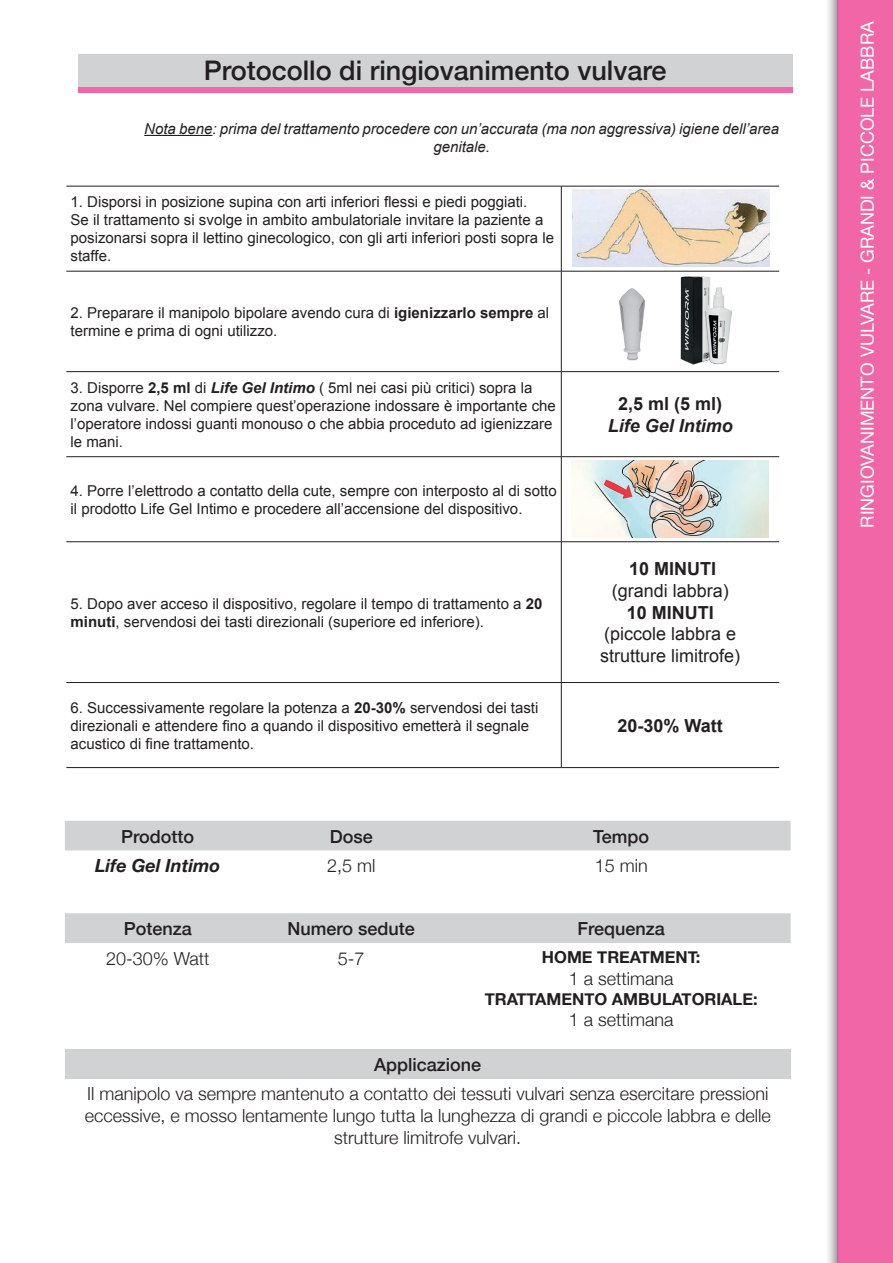
<style>
.page{position:relative;width:893px;height:1263px;background:#fff}
.page>*{position:absolute;margin:0;border:0;box-sizing:border-box;transform-origin:0 0}
.t1{font:500 27px "Helvetica Neue";color:#231f20}
.t2{font:300 18px/21.6px "Helvetica Neue";color:#231f20;text-align:center}
.t3{font:500 18px "Helvetica Neue";color:#231f20}
.t4{font:18px/21.6px "Arial";color:#231f20}
.t5{font:18px "Helvetica Neue";color:#fff}
.t6{font:700 18px "Arial";color:#231f20}
.t7{font:italic 700 18px "Helvetica Neue";color:#231f20}
.t8{font:italic 700 18px "Arial";color:#231f20}
.t9{font:700 16.5px "Helvetica Neue";color:#231f20}
.t10{font:15px/18px "Arial";color:#231f20}
.t11{font:italic 15px/18px "Arial";color:#231f20;text-align:center}
.s1{font-weight:700}
.s2{font-weight:700;font-style:italic}
</style>
<div class="page">
<svg style="left:78px;top:86px;width:714px;height:7px;background:#ec75ad"></svg>
<div style="left:78px;top:54px;width:714px;height:32px;background:#d1d2d4"></div>
<div style="left:65px;top:821px;width:726px;height:29px;background:#d1d2d4"></div>
<div style="left:65px;top:913px;width:726px;height:30px;background:#d1d2d4"></div>
<div style="left:65px;top:1049px;width:726px;height:30px;background:#d1d2d4"></div>
<hr style="left:66px;top:186px;width:495px;height:1px;background:#231f20">
<hr style="left:561px;top:186px;width:218px;height:1px;background:#231f20">
<hr style="left:561px;top:186px;width:1px;height:85px;background:#231f20">
<hr style="left:66px;top:271px;width:495px;height:1px;background:#231f20">
<hr style="left:561px;top:271px;width:218px;height:1px;background:#231f20">
<hr style="left:561px;top:271px;width:1px;height:100px;background:#231f20">
<hr style="left:66px;top:371px;width:495px;height:1px;background:#231f20">
<hr style="left:561px;top:371px;width:218px;height:1px;background:#231f20">
<hr style="left:561px;top:372px;width:1px;height:84px;background:#231f20">
<hr style="left:66px;top:456px;width:495px;height:1px;background:#231f20">
<hr style="left:561px;top:456px;width:218px;height:1px;background:#231f20">
<hr style="left:561px;top:457px;width:1px;height:84px;background:#231f20">
<hr style="left:66px;top:541px;width:495px;height:1px;background:#231f20">
<hr style="left:561px;top:541px;width:218px;height:1px;background:#231f20">
<hr style="left:561px;top:542px;width:1px;height:140px;background:#231f20">
<hr style="left:66px;top:682px;width:495px;height:1px;background:#231f20">
<hr style="left:561px;top:682px;width:218px;height:1px;background:#231f20">
<hr style="left:561px;top:683px;width:1px;height:84px;background:#231f20">
<hr style="left:66px;top:767px;width:495px;height:1px;background:#231f20">
<hr style="left:561px;top:767px;width:218px;height:1px;background:#231f20">
<div style="left:825px;top:0;width:68px;height:1263px;background:#231f20;opacity:.5"></div>
<div style="left:836px;top:0;width:57px;height:1263px;background:#f166a7"></div>
<hr style="left:144px;top:135px;width:68px;height:1px;background:#231f20">
<img style="left:619px;top:289px;width:25px;height:72px">
<img style="left:680px;top:277px;width:52px;height:87px">
<img style="left:572px;top:190px;width:197px;height:76px">
<img style="left:572px;top:461px;width:197px;height:77px">
<h1 class="t1" style="left:204px;top:49px;width:464px">Protocollo di ringiovanimento vulvare</h1>
<p class="t11" style="left:144px;top:120px;width:636px">Nota bene: prima del trattamento procedere con un’accurata (ma non aggressiva) igiene dell’area genitale.</p>
<p class="t10" style="left:71px;top:193px;width:485px">1. Disporsi in posizione supina con arti inferiori flessi e piedi poggiati.<br>Se il trattamento si svolge in ambito ambulatoriale invitare la paziente a posizonarsi sopra il lettino ginecologico, con gli arti inferiori posti sopra le staffe.</p>
<p class="t10" style="left:71px;top:304px;width:480px">2. Preparare il manipolo bipolare avendo cura di <span class="s1">igienizzarlo sempre</span> al termine e prima di ogni utilizzo.</p>
<p class="t10" style="left:71px;top:378px;width:487px">3. Disporre <span class="s1">2,5 ml</span> di <span class="s2">Life Gel Intimo</span> ( 5ml nei casi più critici) sopra la zona vulvare. Nel compiere quest’operazione indossare è importante che l’operatore indossi guanti monouso o che abbia proceduto ad igienizzare le mani.</p>
<p class="t10" style="left:71px;top:482px;width:488px">4. Porre l’elettrodo a contatto della cute, sempre con interposto al di sotto il prodotto Life Gel Intimo e procedere all’accensione del dispositivo.</p>
<p class="t10" style="left:71px;top:594px;width:473px">5. Dopo aver acceso il dispositivo, regolare il tempo di trattamento a <span class="s1">20 minuti</span>, servendosi dei tasti direzionali (superiore ed inferiore).</p>
<p class="t10" style="left:71px;top:698px;width:469px">6. Successivamente regolare la potenza a <span class="s1">20-30%</span> servendosi dei tasti direzionali e attendere fino a quando il dispositivo emetterà il segnale acustico di fine trattamento.</p>
<p class="t6" style="left:618px;top:392px;width:106px">2,5 ml (5 ml)</p>
<p class="t8" style="left:608px;top:413px;width:127px">Life Gel Intimo</p>
<p class="t6" style="left:629px;top:557px;width:89px">10 MINUTI</p>
<p class="t4" style="left:612px;top:580px;width:119px">(grandi labbra)</p>
<p class="t6" style="left:627px;top:600px;width:89px">10 MINUTI</p>
<p class="t4" style="left:600px;top:623px;width:142px">(piccole labbra e strutture limitrofe)</p>
<p class="t6" style="left:618px;top:713px;width:107px">20-30% Watt</p>
<p class="t3" style="left:121px;top:822px;width:75px">Prodotto</p>
<p class="t3" style="left:330px;top:822px;width:45px">Dose</p>
<p class="t3" style="left:593px;top:822px;width:58px">Tempo</p>
<p class="t7" style="left:95px;top:852px;width:126px">Life Gel Intimo</p>
<p class="t2" style="left:327px;top:854px;width:50px">2,5 ml</p>
<p class="t2" style="left:595px;top:854px;width:55px">15 min</p>
<p class="t3" style="left:124px;top:914px;width:70px">Potenza</p>
<p class="t3" style="left:288px;top:914px;width:129px">Numero sedute</p>
<p class="t3" style="left:578px;top:914px;width:89px">Frequenza</p>
<p class="t2" style="left:106px;top:946px;width:105px">20-30% Watt</p>
<p class="t2" style="left:338px;top:946px;width:28px">5-7</p>
<p class="t9" style="left:542px;top:944px;width:160px">HOME TREATMENT:</p>
<p class="t2" style="left:569px;top:966px;width:106px">1 a settimana</p>
<p class="t9" style="left:485px;top:986px;width:274px">TRATTAMENTO AMBULATORIALE:</p>
<p class="t2" style="left:569px;top:1008px;width:106px">1 a settimana</p>
<p class="t3" style="left:374px;top:1050px;width:109px">Applicazione</p>
<p class="t2" style="left:85px;top:1082px;width:687px">Il manipolo va sempre mantenuto a contatto dei tessuti vulvari senza esercitare pressioni eccessive, e mosso lentamente lungo tutta la lunghezza di grandi e piccole labbra e delle strutture limitrofe vulvari.</p>
<p class="t5" style="left:854px;top:528px;width:508px;rotate:-90deg">RINGIOVANIMENTO VULVARE - GRANDI &amp; PICCOLE LABBRA</p>
</div>
